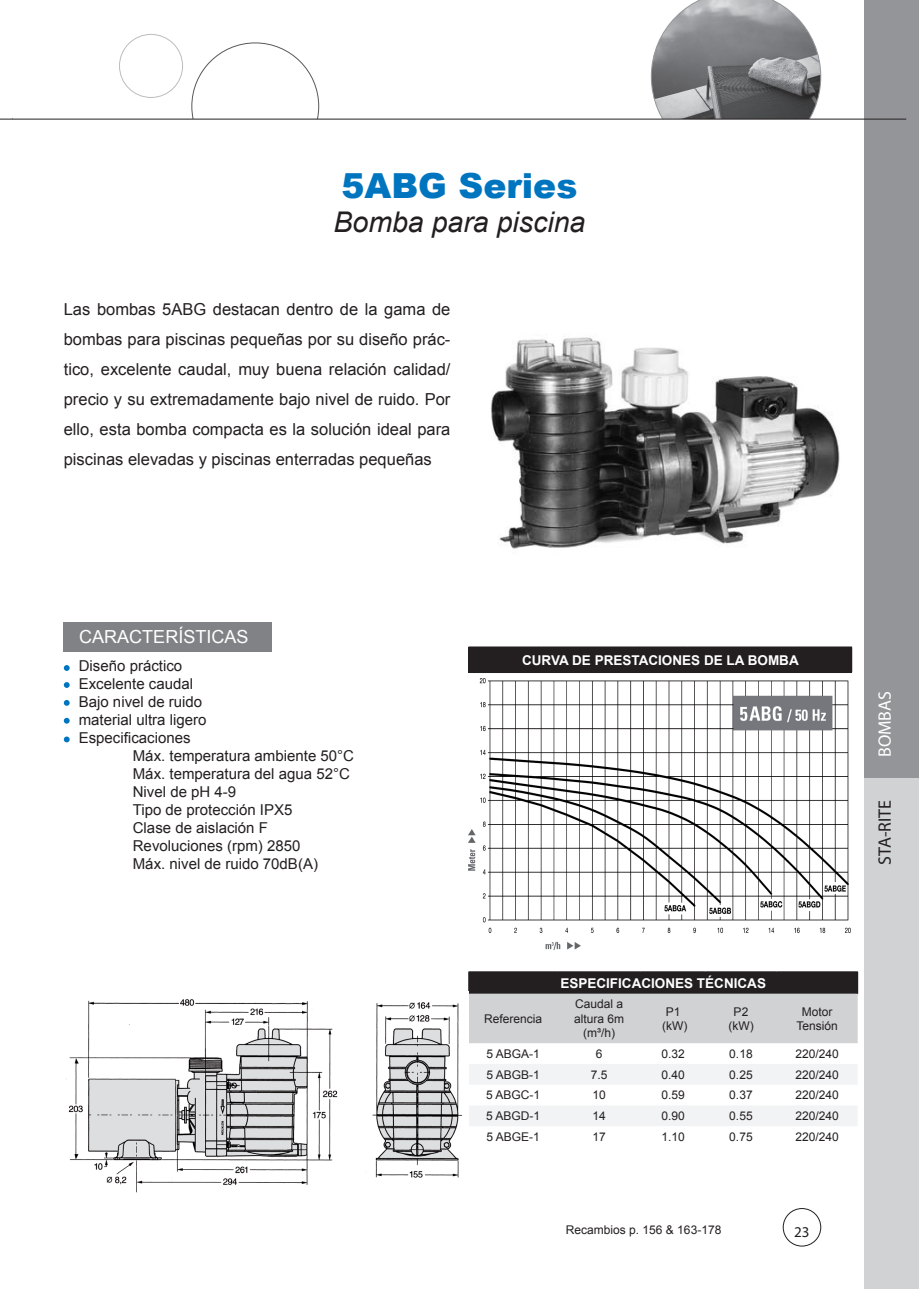
<style>
.page{position:relative;width:919px;height:1289px;background:#fff}
.page>*{position:absolute;margin:0;border:0;box-sizing:border-box;transform-origin:0 0}
.t1{font:900 34.5px "Arial";color:#0075bf}
.t2{font:italic 28.5px "Arial";color:#231f20}
.t3{font:18px "Arial";color:#fff}
.t4{font:18px "Myriad";color:#231f20}
.t5{font:18px "Myriad";color:#fff}
.t6{font:16.5px/30px "Arial";color:#231f20;text-align:justify}
.t7{font:15px "Arial";color:#231f20}
.t8{font:15px "Myriad";color:#231f20}
.t9{font:700 13.5px "Arial";color:#fff}
.t10{font:12px/14.4px "Arial";color:#231f20;text-align:center}
</style>
<div class="page">
<svg style="left:0;top:119px;width:13px;height:1px"></svg>
<svg style="left:651px;top:0;width:170px;height:119px;background:#909194"></svg>
<div style="left:782px;top:1208px;width:39px;height:38px;border:1px solid #231f20;border-radius:50%"></div>
<div style="left:119px;top:34px;width:64px;height:64px;border:1px solid #bcbdc0;border-radius:50%"></div>
<div style="left:863px;top:0;width:55px;height:1288px;background:#939598"></div>
<div style="left:863px;top:778px;width:55px;height:510px;background:#d1d2d4"></div>
<hr style="left:13px;top:119px;width:893px;height:1px;background:#231f20">
<svg style="left:469px;top:1064px;width:388px;height:62px"></svg>
<hr style="left:468px;top:971px;width:90px;height:1px;background:#231f20">
<hr style="left:558px;top:971px;width:82px;height:1px;background:#231f20">
<hr style="left:640px;top:971px;width:65px;height:1px;background:#231f20">
<hr style="left:705px;top:971px;width:71px;height:1px;background:#231f20">
<hr style="left:776px;top:971px;width:81px;height:1px;background:#231f20">
<svg style="left:468px;top:972px;width:390px;height:71px;background:#9c9c9d"></svg>
<div style="left:468px;top:647px;width:383px;height:25px;background:#231f20"></div>
<hr style="left:468px;top:646px;width:73px;height:1px;background:#231f20">
<hr style="left:541px;top:646px;width:49px;height:1px;background:#231f20">
<hr style="left:590px;top:646px;width:43px;height:1px;background:#231f20">
<hr style="left:633px;top:646px;width:54px;height:1px;background:#231f20">
<hr style="left:687px;top:646px;width:106px;height:1px;background:#231f20">
<hr style="left:793px;top:646px;width:58px;height:1px;background:#231f20">
<svg style="left:851px;top:647px;width:1px;height:25px"></svg>
<hr style="left:468px;top:672px;width:73px;height:1px;background:#231f20">
<hr style="left:541px;top:672px;width:49px;height:1px;background:#231f20">
<hr style="left:590px;top:672px;width:43px;height:1px;background:#231f20">
<hr style="left:633px;top:672px;width:54px;height:1px;background:#231f20">
<hr style="left:687px;top:672px;width:106px;height:1px;background:#231f20">
<hr style="left:793px;top:672px;width:58px;height:1px;background:#231f20">
<svg style="left:64px;top:665px;width:6px;height:6px"></svg>
<svg style="left:64px;top:682px;width:6px;height:6px"></svg>
<svg style="left:64px;top:700px;width:6px;height:5px"></svg>
<svg style="left:64px;top:717px;width:6px;height:6px"></svg>
<svg style="left:64px;top:736px;width:6px;height:6px"></svg>
<img style="left:491px;top:337px;width:349px;height:212px">
<img style="left:468px;top:678px;width:382px;height:272px">
<img style="left:66px;top:999px;width:397px;height:193px">
<div style="left:476px;top:940px;width:66px;height:16px;background:#fff"></div>
<div style="left:464px;top:872px;width:16px;height:53px;background:#fff"></div>
<div style="left:64px;top:622px;width:208px;height:29px;background:#808285"></div>
<p class="t1" style="left:341px;top:161px;width:237px">5ABG Series</p>
<p class="t2" style="left:333px;top:204px;width:253px">Bomba para piscina</p>
<p class="t6" style="left:64px;top:294px;width:388px">Las bombas 5ABG destacan dentro de la gama de bombas para piscinas pequeñas por su diseño prác&shy;tico, excelente caudal, muy buena relación calidad/ precio y su extremadamente bajo nivel de ruido. Por ello, esta bomba compacta es la solución ideal para piscinas elevadas y piscinas enterradas pequeñas</p>
<p class="t3" style="left:79px;top:625px;width:171px">CARACTERÍSTICAS</p>
<p class="t7" style="left:79px;top:655px;width:105px">Diseño práctico</p>
<p class="t7" style="left:79px;top:673px;width:116px">Excelente caudal</p>
<p class="t7" style="left:79px;top:691px;width:125px">Bajo nivel de ruido</p>
<p class="t7" style="left:79px;top:709px;width:129px">material ultra ligero</p>
<p class="t7" style="left:79px;top:727px;width:113px">Especificaciones</p>
<p class="t7" style="left:133px;top:745px;width:223px">Máx. temperatura ambiente 50°C</p>
<p class="t7" style="left:133px;top:763px;width:218px">Máx. temperatura del agua 52°C</p>
<p class="t7" style="left:133px;top:781px;width:105px">Nivel de pH 4-9</p>
<p class="t7" style="left:133px;top:799px;width:161px">Tipo de protección IPX5</p>
<p class="t7" style="left:133px;top:817px;width:137px">Clase de aislación F</p>
<p class="t7" style="left:133px;top:835px;width:169px">Revoluciones (rpm) 2850</p>
<p class="t7" style="left:133px;top:853px;width:187px">Máx. nivel de ruido 70dB(A)</p>
<p class="t9" style="left:522px;top:651px;width:278px">CURVA DE PRESTACIONES DE LA BOMBA</p>
<p class="t5" style="left:875px;top:757px;width:66px;rotate:-90deg">bombas</p>
<p class="t4" style="left:875px;top:864px;width:66px;rotate:-90deg">Sta-rite</p>
<p class="t10" style="left:484px;top:1011px;width:60px">Referencia</p>
<p class="t9" style="left:560px;top:974px;width:207px">ESPECIFICACIONES TÉCNICAS</p>
<p class="t10" style="left:574px;top:997px;width:52px">Caudal a altura 6m (m³/h)</p>
<p class="t10" style="left:665px;top:1004px;width:16px">P1</p>
<p class="t10" style="left:662px;top:1018px;width:27px">(kW)</p>
<p class="t10" style="left:733px;top:1004px;width:16px">P2</p>
<p class="t10" style="left:728px;top:1018px;width:27px">(kW)</p>
<p class="t10" style="left:801px;top:1004px;width:32px">Motor</p>
<p class="t10" style="left:796px;top:1018px;width:43px">Tensión</p>
<p class="t10" style="left:486px;top:1046px;width:55px">5 ABGA-1</p>
<p class="t10" style="left:596px;top:1046px;width:8px">6</p>
<p class="t10" style="left:661px;top:1046px;width:25px">0.32</p>
<p class="t10" style="left:729px;top:1046px;width:25px">0.18</p>
<p class="t10" style="left:795px;top:1046px;width:45px">220/240</p>
<p class="t10" style="left:486px;top:1067px;width:55px">5 ABGB-1</p>
<p class="t10" style="left:591px;top:1067px;width:18px">7.5</p>
<p class="t10" style="left:661px;top:1067px;width:25px">0.40</p>
<p class="t10" style="left:729px;top:1067px;width:25px">0.25</p>
<p class="t10" style="left:795px;top:1067px;width:45px">220/240</p>
<p class="t10" style="left:486px;top:1088px;width:56px">5 ABGC-1</p>
<p class="t10" style="left:592px;top:1088px;width:15px">10</p>
<p class="t10" style="left:661px;top:1088px;width:25px">0.59</p>
<p class="t10" style="left:729px;top:1088px;width:25px">0.37</p>
<p class="t10" style="left:795px;top:1088px;width:45px">220/240</p>
<p class="t10" style="left:486px;top:1108px;width:56px">5 ABGD-1</p>
<p class="t10" style="left:592px;top:1108px;width:15px">14</p>
<p class="t10" style="left:661px;top:1108px;width:25px">0.90</p>
<p class="t10" style="left:729px;top:1108px;width:25px">0.55</p>
<p class="t10" style="left:795px;top:1108px;width:45px">220/240</p>
<p class="t10" style="left:486px;top:1129px;width:55px">5 ABGE-1</p>
<p class="t10" style="left:592px;top:1129px;width:15px">17</p>
<p class="t10" style="left:661px;top:1129px;width:25px">1.10</p>
<p class="t10" style="left:729px;top:1129px;width:25px">0.75</p>
<p class="t10" style="left:795px;top:1129px;width:45px">220/240</p>
<p class="t10" style="left:566px;top:1222px;width:157px">Recambios p. 156 &amp; 163-178</p>
<p class="t8" style="left:794px;top:1224px;width:17px">23</p>
</div>
